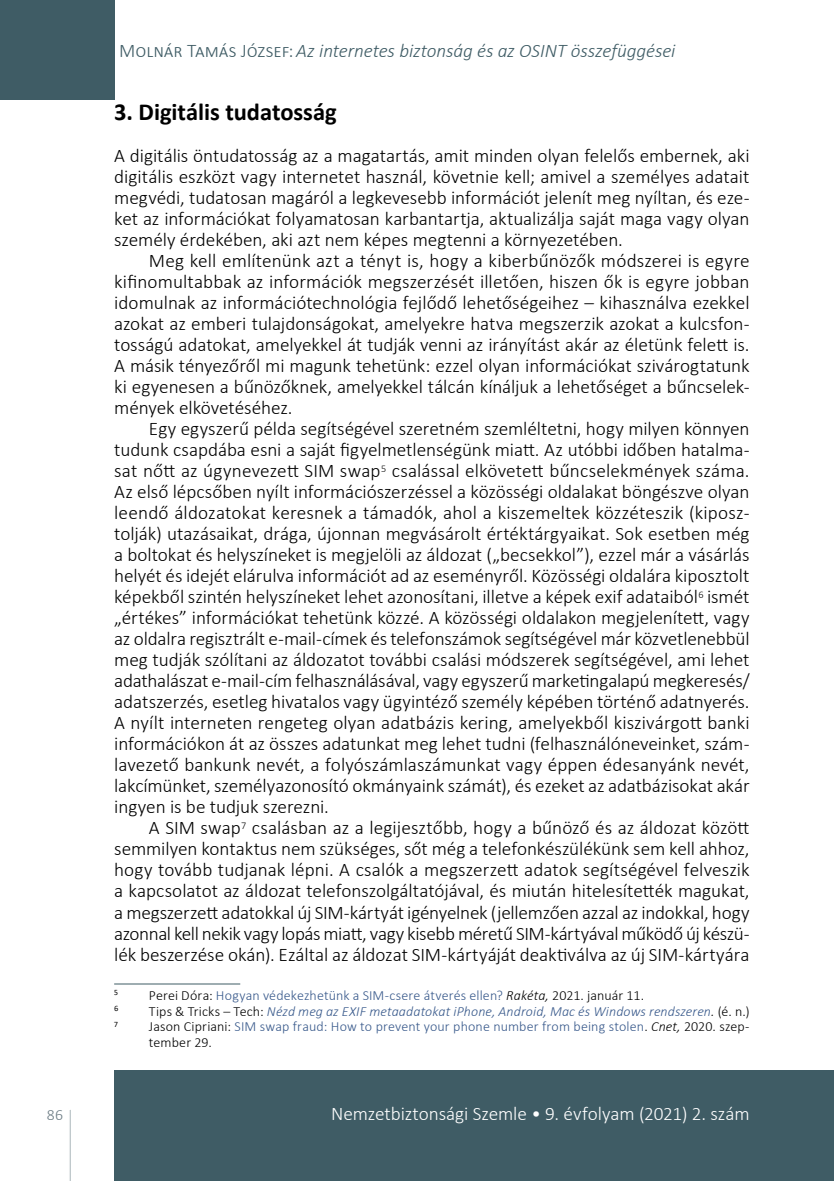
<style>
.page{position:relative;width:834px;height:1181px;background:#fff}
.page>*{position:absolute;margin:0;border:0;box-sizing:border-box;transform-origin:0 0}
.t1{font:700 24.5px "Calibri";color:#000}
.t2{font:300 19.25px/21px "Calibri";letter-spacing:-.005em;color:#000;text-align:justify}
.t3{font:italic 300 19.25px "Calibri";letter-spacing:-.005em;color:#3f5c65}
.t4{font:300 19.25px "Calibri";letter-spacing:-.005em;color:#fff}
.t5{font:300 15.75px "Calibri";color:#6c7c84}
.t6{font:300 14px/15.8px "Calibri";letter-spacing:.01em;color:#38598b}
.t7{font:italic 300 14px "Calibri";letter-spacing:.01em;color:#38598b}
.t8{font:8.22px "Calibri";color:#000}
.s1{font-style:normal}
.s2{color:#000}
.s3{font-style:italic;color:#000}
.s4{font-style:normal;color:#000}
</style>
<div class="page">
<svg style="left:69px;top:1110px;width:2px;height:71px"></svg>
<div style="left:0;top:0;width:114px;height:99px;background:#3f5c65"></div>
<div style="left:114px;top:1070px;width:719px;height:111px;background:#3f5c65"></div>
<hr style="left:833px;top:1070px;width:1px;height:111px;background:#3f5c65">
<hr style="left:114px;top:983px;width:126px;height:1px;background:#3f5c65">
<p class="t3" style="left:119px;top:39px;width:557px"><span class="s1">Molnár Tamás József:</span>Az internetes biztonság és az OSINT összefüggései</p>
<p class="t1" style="left:114px;top:95px;width:224px">3. Digitális tudatosság</p>
<p class="t2" style="left:114px;top:145px;width:636px">A digitális öntudatosság az a magatartás, amit minden olyan felelős embernek, aki digitális eszközt vagy internetet használ, követnie kell; amivel a személyes adatait megvédi, tudatosan magáról a legkevesebb információt jelenít meg nyíltan, és eze&shy;ket az információkat folyamatosan karbantartja, aktualizálja saját maga vagy olyan személy érdekében, aki azt nem képes megtenni a környezetében.</p>
<p class="t2" style="left:114px;top:250px;width:636px;text-indent:35px">Meg kell említenünk azt a tényt is, hogy a kiberbűnözők módszerei is egyre kifinomultabbak az információk megszerzését illetően, hiszen ők is egyre jobban idomulnak az információtechnológia fejlődő lehetőségeihez – kihasználva ezekkel azokat az emberi tulajdonságokat, amelyekre hatva megszerzik azokat a kulcsfon&shy;tosságú adatokat, amelyekkel át tudják venni az irányítást akár az életünk felett is.<br>A másik tényezőről mi magunk tehetünk: ezzel olyan információkat szivárogtatunk ki egyenesen a bűnözőknek, amelyekkel tálcán kínáljuk a lehetőséget a bűncselek&shy;mények elkövetéséhez.</p>
<p class="t2" style="left:114px;top:418px;width:637px;text-indent:35px">Egy egyszerű példa segítségével szeretném szemléltetni, hogy milyen könnyen tudunk csapdába esni a saját figyelmetlenségünk miatt. Az utóbbi időben hatalma&shy;sat nőtt az úgynevezett SIM swap<sup>5</sup> csalással elkövetett bűncselekmények száma.<br>Az első lépcsőben nyílt információszerzéssel a közösségi oldalakat böngészve olyan leendő áldozatokat keresnek a támadók, ahol a kiszemeltek közzéteszik (kiposz&shy;tolják) utazásaikat, drága, újonnan megvásárolt értéktárgyaikat. Sok esetben még a boltokat és helyszíneket is megjelöli az áldozat („becsekkol”), ezzel már a vásárlás helyét és idejét elárulva információt ad az eseményről. Közösségi oldalára kiposztolt képekből szintén helyszíneket lehet azonosítani, illetve a képek exif adataiból<sup>6</sup> ismét „értékes” információkat tehetünk közzé. A közösségi oldalakon megjelenített, vagy az oldalra regisztrált e-mail-címek és telefonszámok segítségével már közvetlenebbül meg tudják szólítani az áldozatot további csalási módszerek segítségével, ami lehet adathalászat e-mail-cím felhasználásával, vagy egyszerű marketingalapú megkeresés/ adatszerzés, esetleg hivatalos vagy ügyintéző személy képében történő adatnyerés.<br>A nyílt interneten rengeteg olyan adatbázis kering, amelyekből kiszivárgott banki információkon át az összes adatunkat meg lehet tudni (felhasználóneveinket, szám&shy;lavezető bankunk nevét, a folyószámlaszámunkat vagy éppen édesanyánk nevét, lakcímünket, személyazonosító okmányaink számát), és ezeket az adatbázisokat akár ingyen is be tudjuk szerezni.</p>
<p class="t2" style="left:114px;top:817px;width:636px;text-indent:35px">A SIM swap<sup>7</sup> csalásban az a legijesztőbb, hogy a bűnöző és az áldozat között semmilyen kontaktus nem szükséges, sőt még a telefonkészülékünk sem kell ahhoz, hogy tovább tudjanak lépni. A csalók a megszerzett adatok segítségével felveszik a kapcsolatot az áldozat telefonszolgáltatójával, és miután hitelesítették magukat, a megszerzett adatokkal új SIM-kártyát igényelnek (jellemzően azzal az indokkal, hogy azonnal kell nekik vagy lopás miatt, vagy kisebb méretű SIM-kártyával működő új készü&shy;lék beszerzése okán). Ezáltal az áldozat SIM-kártyáját deaktiválva az új SIM-kártyára</p>
<p class="t8" style="left:114px;top:986px;width:5px">5</p>
<p class="t6" style="left:149px;top:987px;width:496px"><span class="s2">Perei Dóra:</span> Hogyan védekezhetünk a SIM-csere átverés ellen? <span class="s3">Rakéta,</span> <span class="s2">2021. január 11.</span></p>
<p class="t8" style="left:114px;top:1002px;width:6px">6</p>
<p class="t7" style="left:149px;top:1002px;width:602px"><span class="s4">Tips &amp; Tricks – Tech:</span> Nézd meg az EXIF metaadatokat iPhone, Android, Mac és Windows rendszeren<span class="s2">.</span> <span class="s4">(é. n.)</span></p>
<p class="t8" style="left:114px;top:1018px;width:5px">7</p>
<p class="t6" style="left:149px;top:1018px;width:602px"><span class="s2">Jason Cipriani:</span> SIM swap fraud: How to prevent your phone number from being stolen<span class="s2">.</span> <span class="s3">Cnet,</span> <span class="s2">2020. szep&shy;tember 29.</span></p>
<p class="t5" style="left:47px;top:1105px;width:18px">86</p>
<p class="t4" style="left:331px;top:1102px;width:420px">Nemzetbiztonsági Szemle • 9. évfolyam (2021) 2. szám</p>
</div>
